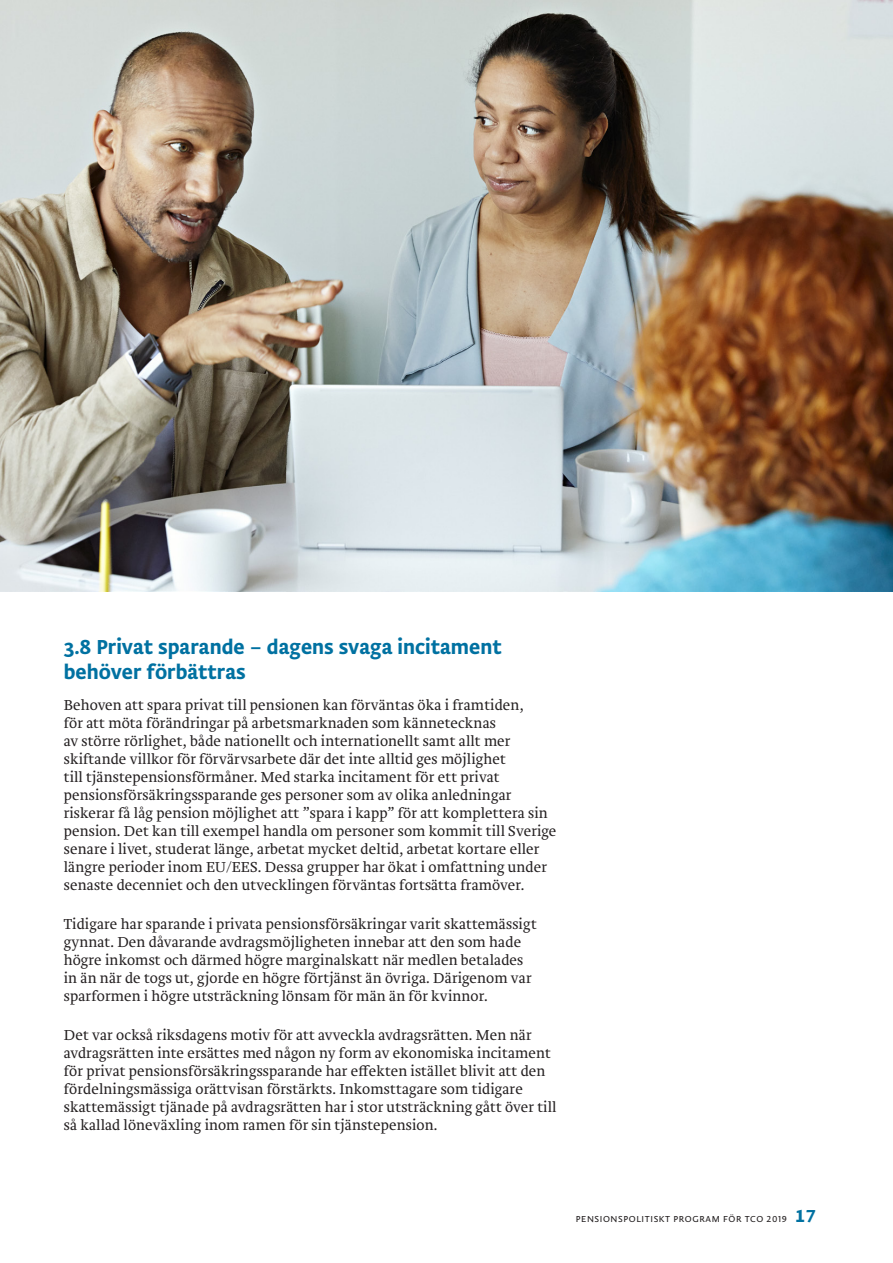
<style>
.page{position:relative;width:893px;height:1263px;background:#fff}
.page>*{position:absolute;margin:0;border:0;box-sizing:border-box;transform-origin:0 0}
.R2{font:500 21px/25.2px "Brioni Sanst Std";color:#0071a1}
.Brödtext{font:300 15px/18px "Brioni Std";letter-spacing:.01em;color:#231f20}
.t1{font:300 9px "Brioni Sanst Std";letter-spacing:.065em;color:#231f20}
.s1{font-family:"Brioni Sans Std";font-weight:700;font-size:18px;color:#0071a1}
</style>
<div class="page">
<img style="left:0;top:0;width:893px;height:591px">
<p class="R2" style="left:64px;top:633px;width:439px">3.8 Privat sparande – dagens svaga incitament behöver förbättras</p>
<p class="Brödtext" style="left:64px;top:696px;width:494px">Behoven att spara privat till pensionen kan förväntas öka i framtiden,<br>för att möta förändringar på arbetsmarknaden som kännetecknas<br>av större rörlighet, både nationellt och internationellt samt allt mer skiftande villkor för förvärvsarbete där det inte alltid ges möjlighet<br>till tjänstepensionsförmåner. Med starka incitament för ett privat pensionsförsäkringssparande ges personer som av olika anledningar riskerar få låg pension möjlighet att ”spara i kapp” för att komplettera sin pension. Det kan till exempel handla om personer som kommit till Sverige senare i livet, studerat länge, arbetat mycket deltid, arbetat kortare eller längre perioder inom EU/EES. Dessa grupper har ökat i omfattning under senaste decenniet och den utvecklingen förväntas fortsätta framöver.</p>
<p class="Brödtext" style="left:64px;top:915px;width:475px">Tidigare har sparande i privata pensionsförsäkringar varit skattemässigt gynnat. Den dåvarande avdragsmöjligheten innebar att den som hade högre inkomst och därmed högre marginalskatt när medlen betalades in än när de togs ut, gjorde en högre förtjänst än övriga. Därigenom var sparformen i högre utsträckning lönsam för män än för kvinnor.</p>
<p class="Brödtext" style="left:64px;top:1027px;width:494px">Det var också riksdagens motiv för att avveckla avdragsrätten. Men när avdragsrätten inte ersättes med någon ny form av ekonomiska incitament för privat pensionsförsäkringssparande har effekten istället blivit att den fördelningsmässiga orättvisan förstärkts. Inkomsttagare som tidigare skattemässigt tjänade på avdragsrätten har i stor utsträckning gått över till så kallad löneväxling inom ramen för sin tjänstepension.</p>
<p class="t1" style="left:576px;top:1213px;width:242px">PENSIONSPOLITISKT PROGRAM FÖR TCO 2019 <span class="s1">17</span></p>
</div>
